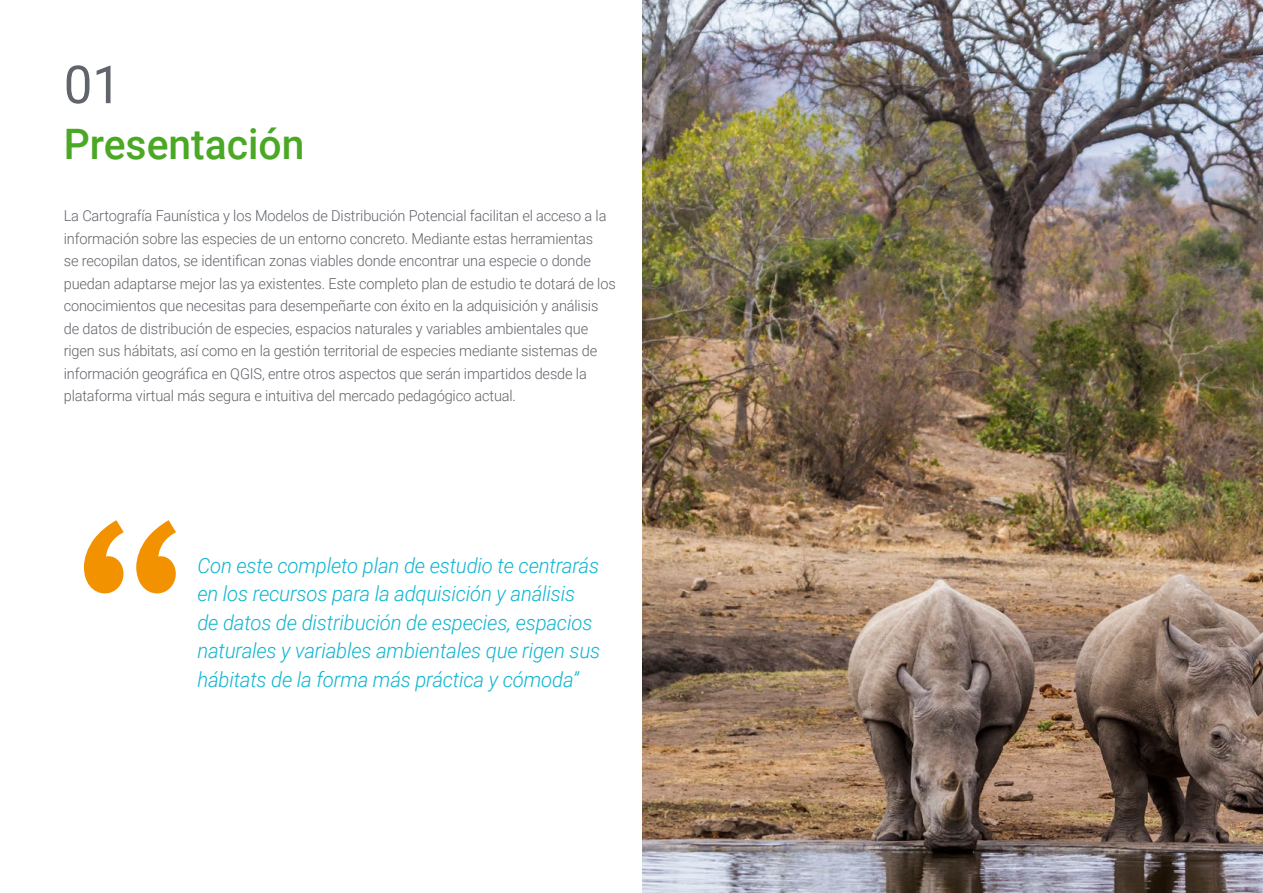
<style>
.page{position:relative;width:1263px;height:893px;background:#fff}
.page>*{position:absolute;margin:0;border:0;box-sizing:border-box;transform-origin:0 0}
.t1{font:52.5px "Roboto";color:#61646a}
.t2{font:500 42px "Roboto";color:#4ba824}
.t3{font:italic 300 21px/28.5px "Roboto";letter-spacing:-.01em;color:#0fb6cf}
.t4{font:300 15px/22.5px "Roboto";letter-spacing:-.01em;color:#61646a}
</style>
<div class="page">
<img style="left:642px;top:0;width:621px;height:893px">
<svg style="left:84px;top:520px;width:92px;height:73px"></svg>
<h1 class="t1" style="left:64px;top:48px;width:59px">01</h1>
<h2 class="t2" style="left:64px;top:115px;width:242px">Presentación</h2>
<p class="t4" style="left:64px;top:204px;width:553px">La Cartografía Faunística y los Modelos de Distribución Potencial facilitan el acceso a la información sobre las especies de un entorno concreto. Mediante estas herramientas<br>se recopilan datos, se identifican zonas viables donde encontrar una especie o donde puedan adaptarse mejor las ya existentes. Este completo plan de estudio te dotará de los conocimientos que necesitas para desempeñarte con éxito en la adquisición y análisis de datos de distribución de especies, espacios naturales y variables ambientales que rigen sus hábitats, así como en la gestión territorial de especies mediante sistemas de información geográfica en QGIS, entre otros aspectos que serán impartidos desde la plataforma virtual más segura e intuitiva del mercado pedagógico actual.</p>
<h3 class="t3" style="left:197px;top:550px;width:404px">Con este completo plan de estudio te centrarás en los recursos para la adquisición y análisis de datos de distribución de especies, espacios naturales y variables ambientales que rigen sus hábitats de la forma más práctica y cómoda”</h3>
</div>
